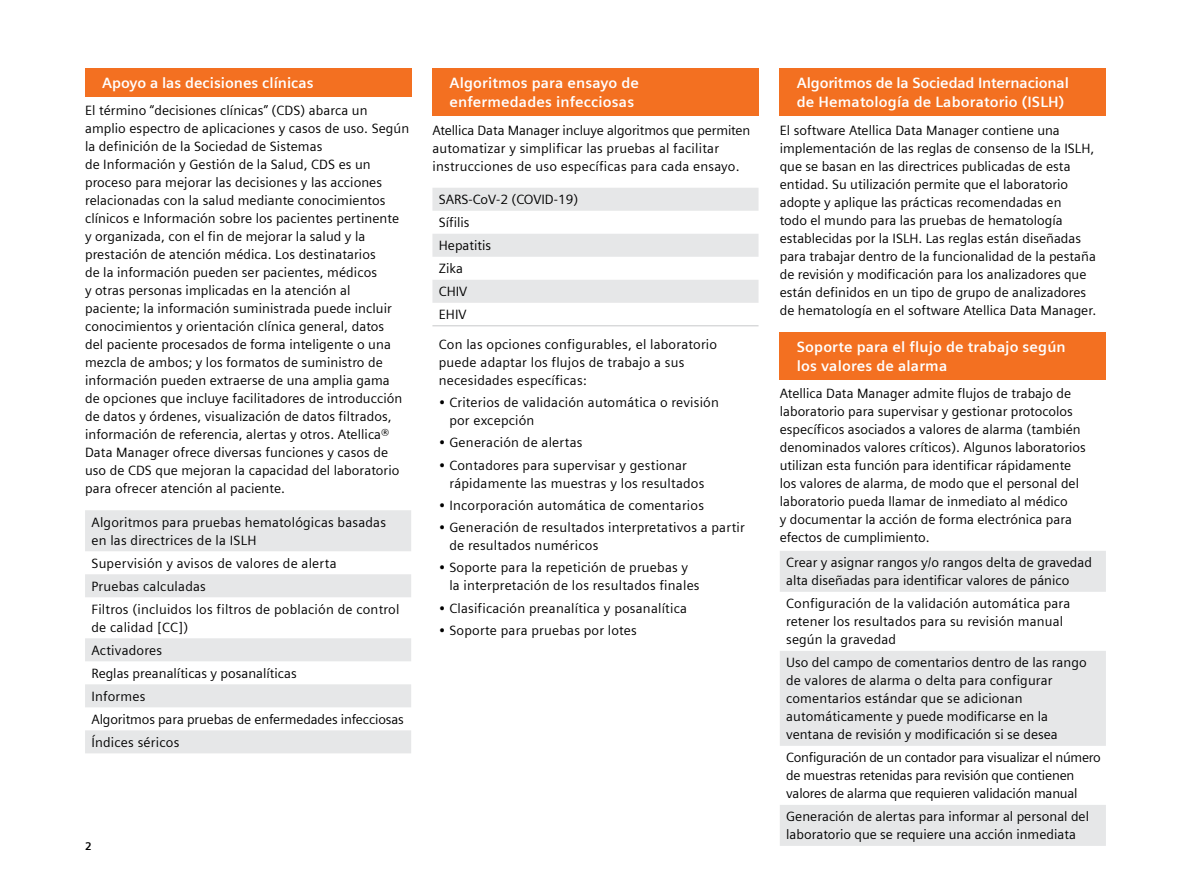
<style>
.page{position:relative;width:1191px;height:893px;background:#fff}
.page>*{position:absolute;margin:0;border:0;box-sizing:border-box;transform-origin:0 0}
.t1{font:700 15px/19.5px "Siemens Sans";letter-spacing:.01em;color:#fff}
.t2{font:700 15px/19.5px "Siemens Sans";letter-spacing:-.01em;color:#fff}
.t3{font:13.5px/18px "Siemens Sans";letter-spacing:.005em;color:#000}
.t4{font:13.5px/18px "Siemens Sans";letter-spacing:-.015em;color:#000}
.t5{font:700 11.25px "Siemens Sans";color:#000}
</style>
<div class="page">
<div style="left:85px;top:68px;width:326px;height:28px;background:#f37021"></div>
<svg style="left:85px;top:510px;width:326px;height:243px;fill:#e6e7e8"></svg>
<div style="left:432px;top:68px;width:326px;height:48px;background:#f37021"></div>
<svg style="left:432px;top:188px;width:326px;height:115px"></svg>
<hr style="left:432px;top:325px;width:326px;height:1px;background:#c7c8ca">
<div style="left:780px;top:68px;width:326px;height:48px;background:#f37021"></div>
<div style="left:780px;top:332px;width:326px;height:47px;background:#f37021"></div>
<svg style="left:780px;top:551px;width:326px;height:295px;fill:#e6e7e8"></svg>
<p class="t1" style="left:102px;top:72px;width:213px">Apoyo a las decisiones clínicas</p>
<p class="t3" style="left:85px;top:101px;width:326px">El término “decisiones clínicas” (CDS) abarca un amplio espectro de aplicaciones y casos de uso. Según la definición de la Sociedad de Sistemas<br>de Información y Gestión de la Salud, CDS es un proceso para mejorar las decisiones y las acciones relacionadas con la salud mediante conocimientos clínicos e Información sobre los pacientes pertinente<br>y organizada, con el fin de mejorar la salud y la prestación de atención médica. Los destinatarios<br>de la información pueden ser pacientes, médicos<br>y otras personas implicadas en la atención al<br>paciente; la información suministrada puede incluir conocimientos y orientación clínica general, datos<br>del paciente procesados de forma inteligente o una mezcla de ambos; y los formatos de suministro de información pueden extraerse de una amplia gama<br>de opciones que incluye facilitadores de introducción de datos y órdenes, visualización de datos filtrados, información de referencia, alertas y otros. Atellica® Data Manager ofrece diversas funciones y casos de uso de CDS que mejoran la capacidad del laboratorio para ofrecer atención al paciente.</p>
<p class="t3" style="left:91px;top:512px;width:296px">Algoritmos para pruebas hematológicas basadas en las directrices de la ISLH</p>
<p class="t3" style="left:91px;top:551px;width:309px;line-height:23px">Supervisión y avisos de valores de alerta<br>Pruebas calculadas<br>Filtros (incluidos los filtros de población de control</p>
<p class="t3" style="left:91px;top:615px;width:314px;line-height:23px">de calidad [CC])<br>Activadores<br>Reglas preanalíticas y posanalíticas<br>Informes<br>Algoritmos para pruebas de enfermedades infecciosas<br>Índices séricos</p>
<p class="t1" style="left:449px;top:72px;width:191px">Algoritmos para ensayo de enfermedades infecciosas</p>
<p class="t3" style="left:432px;top:120px;width:319px">Atellica Data Manager incluye algoritmos que permiten automatizar y simplificar las pruebas al facilitar instrucciones de uso específicas para cada ensayo.</p>
<p class="t3" style="left:439px;top:187px;width:141px;line-height:23px">SARS-CoV-2 (COVID-19)<br>Sífilis<br>Hepatitis<br>Zika<br>CHIV<br>EHIV</p>
<p class="t3" style="left:439px;top:334px;width:280px">Con las opciones configurables, el laboratorio puede adaptar los flujos de trabajo a sus necesidades específicas:</p>
<p class="t3" style="left:449px;top:392px;width:271px;text-indent:-11px">• Criterios de validación automática o revisión por excepción</p>
<p class="t3" style="left:439px;top:433px;width:145px">• Generación de alertas</p>
<p class="t3" style="left:449px;top:455px;width:257px;text-indent:-11px">• Contadores para supervisar y gestionar rápidamente las muestras y los resultados</p>
<p class="t3" style="left:439px;top:495px;width:267px">• Incorporación automática de comentarios</p>
<p class="t3" style="left:449px;top:517px;width:297px;text-indent:-11px">• Generación de resultados interpretativos a partir de resultados numéricos</p>
<p class="t3" style="left:449px;top:558px;width:252px;text-indent:-11px">• Soporte para la repetición de pruebas y la interpretación de los resultados finales</p>
<p class="t3" style="left:439px;top:598px;width:250px">• Clasificación preanalítica y posanalítica</p>
<p class="t3" style="left:439px;top:620px;width:199px">• Soporte para pruebas por lotes</p>
<p class="t5" style="left:85px;top:838px;width:8px">2</p>
<p class="t2" style="left:797px;top:72px;width:274px">Algoritmos de la Sociedad Internacional de Hematología de Laboratorio (ISLH)</p>
<p class="t3" style="left:780px;top:120px;width:318px">El software Atellica Data Manager contiene una implementación de las reglas de consenso de la ISLH, que se basan en las directrices publicadas de esta entidad. Su utilización permite que el laboratorio adopte y aplique las prácticas recomendadas en<br>todo el mundo para las pruebas de hematología establecidas por la ISLH. Las reglas están diseñadas para trabajar dentro de la funcionalidad de la pestaña de revisión y modificación para los analizadores que están definidos en un tipo de grupo de analizadores de hematología en el software Atellica Data Manager.</p>
<p class="t1" style="left:797px;top:336px;width:270px">Soporte para el flujo de trabajo según los valores de alarma</p>
<p class="t3" style="left:780px;top:384px;width:307px">Atellica Data Manager admite flujos de trabajo de laboratorio para supervisar y gestionar protocolos específicos asociados a valores de alarma (también denominados valores críticos). Algunos laboratorios utilizan esta función para identificar rápidamente los valores de alarma, de modo que el personal del laboratorio pueda llamar de inmediato al médico<br>y documentar la acción de forma electrónica para efectos de cumplimiento.</p>
<p class="t3" style="left:786px;top:553px;width:307px">Crear y asignar rangos y/o rangos delta de gravedad alta diseñadas para identificar valores de pánico</p>
<p class="t3" style="left:786px;top:594px;width:286px">Configuración de la validación automática para retener los resultados para su revisión manual según la gravedad</p>
<p class="t3" style="left:786px;top:653px;width:302px">Uso del campo de comentarios dentro de las rango de valores de alarma o delta para configurar comentarios estándar que se adicionan automáticamente y puede modificarse en la ventana de revisión y modificación si se desea</p>
<p class="t4" style="left:786px;top:748px;width:316px">Configuración de un contador para visualizar el número de muestras retenidas para revisión que contienen valores de alarma que requieren validación manual</p>
<p class="t3" style="left:786px;top:807px;width:304px">Generación de alertas para informar al personal del laboratorio que se requiere una acción inmediata</p>
</div>
